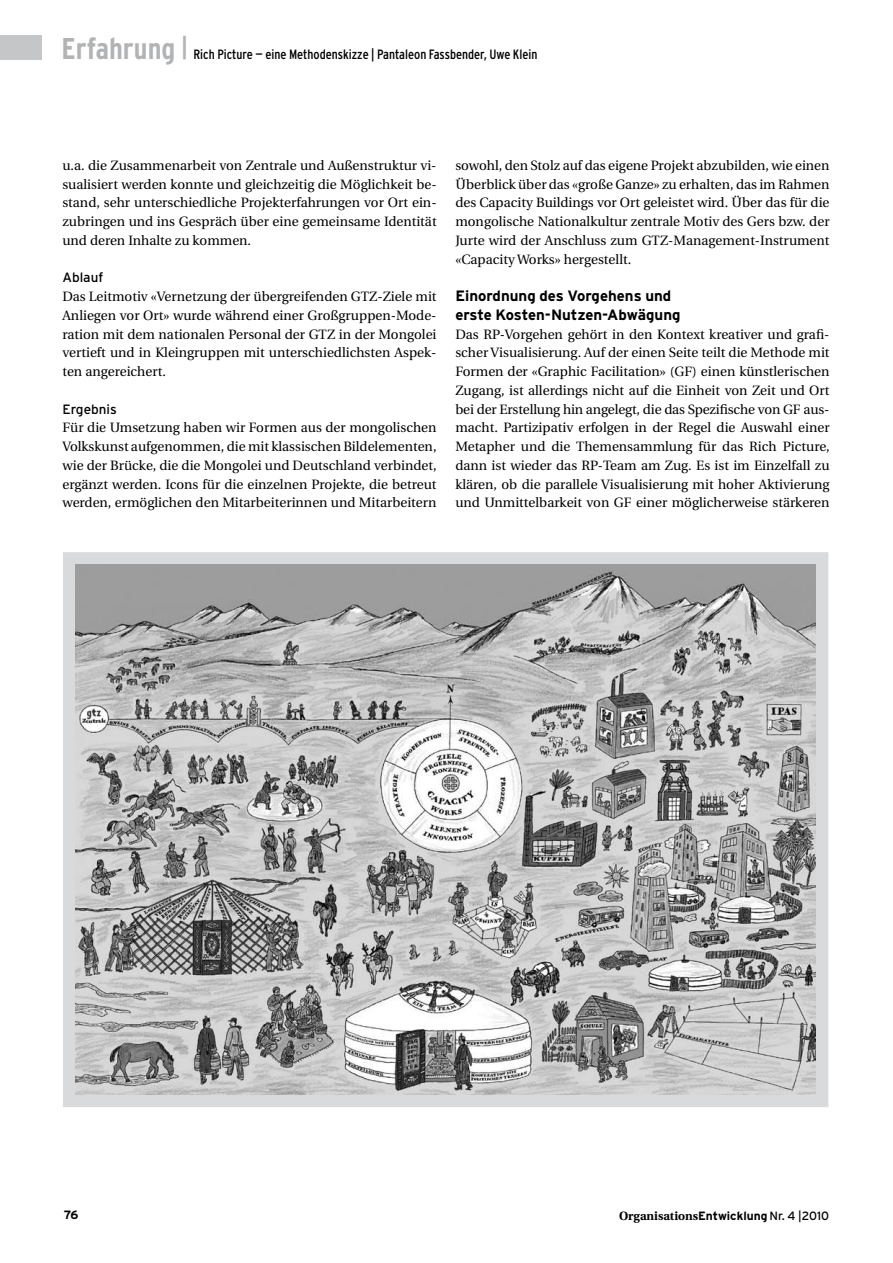
<style>
.page{position:relative;width:893px;height:1263px;background:#fff}
.page>*{position:absolute;margin:0;border:0;box-sizing:border-box;transform-origin:0 0}
.t1{font:700 15px/18.8px "Interstate";color:#000}
.t2{font:13.5px/18.8px "Utopia";color:#000;text-align:justify}
.t3{font:condensed 13.5px "Interstate";color:#000}
.t4{font:13.5px "Interstate";color:#000}
.t5{font:700 12px "Utopia";color:#000}
.t6{font:700 12px "Interstate";color:#000}
.s1{font-weight:700;font-size:30px;color:#b1b3b4}
.s2{font-family:"Interstate"}
.s3{font-family:"Interstate";font-weight:400}
</style>
<div class="page">
<div style="left:0;top:36px;width:41px;height:24px;background:#c5c6c8"></div>
<div style="left:63px;top:552px;width:765px;height:555px;background:#d9dadb"></div>
<img style="left:76px;top:564px;width:740px;height:530px">
<p class="t3" style="left:62px;top:47px;width:477px"><span class="s1">Erfahrung</span> <sup>|</sup> Rich Picture — eine Methodenskizze | Pantaleon Fassbender, Uwe Klein</p>
<p class="t2" style="left:62px;top:156px;width:376px">u.a. die Zusammenarbeit von Zentrale und Außenstruktur vi&shy;sualisiert werden konnte und gleichzeitig die Möglichkeit be&shy;stand, sehr unterschiedliche Projekterfahrungen vor Ort ein&shy;zubringen und ins Gespräch über eine gemeinsame Identität und deren Inhalte zu kommen.</p>
<p class="t4" style="left:62px;top:270px;width:42px">Ablauf</p>
<p class="t2" style="left:62px;top:287px;width:376px">Das Leitmotiv «Vernetzung der übergreifenden GTZ-Ziele mit Anliegen vor Ort» wurde während einer Großgruppen-Mode&shy;ration mit dem nationalen Personal der GTZ in der Mongolei vertieft und in Kleingruppen mit unterschiedlichsten Aspek&shy;ten angereichert.</p>
<p class="t4" style="left:62px;top:401px;width:56px">Ergebnis</p>
<p class="t2" style="left:62px;top:419px;width:376px">Für die Umsetzung haben wir Formen aus der mongolischen Volkskunst aufgenommen, die mit klassischen Bildelementen, wie der Brücke, die die Mongolei und Deutschland verbindet, ergänzt werden. Icons für die einzelnen Projekte, die betreut werden, ermöglichen den Mitarbeiterinnen und Mitarbeitern</p>
<p class="t2" style="left:455px;top:156px;width:376px">sowohl, den Stolz auf das eigene Projekt abzubilden, wie einen Überblick über das «große Ganze» zu erhalten, das im Rahmen des Capacity Buildings vor Ort geleistet wird. Über das für die mongolische Nationalkultur zentrale Motiv des Gers bzw. der Jurte wird der Anschluss zum GTZ-Management-Instrument «Capacity Works» hergestellt.</p>
<p class="t1" style="left:455px;top:286px;width:227px">Einordnung des Vorgehens und erste Kosten-Nutzen-Abwägung</p>
<p class="t2" style="left:455px;top:325px;width:376px;text-align:left">Das RP-Vorgehen gehört in den Kontext kreativer und grafi&shy;scher Visualisierung. Auf der einen Seite teilt die Methode mit Formen der «Graphic Facilitation» (GF) einen künstlerischen Zugang, ist allerdings nicht auf die Einheit von Zeit und Ort bei der Erstellung hin angelegt, die das Spezifische von GF aus&shy;macht. Partizipativ erfolgen in der Regel die Auswahl einer Metapher und die Themensammlung für das Rich Picture, dann ist wieder das RP-Team am Zug. Es ist im Einzelfall zu klären, ob die parallele Visualisierung mit hoher Aktivierung und Unmittelbarkeit von GF einer möglicherweise stärkeren</p>
<p class="t6" style="left:64px;top:1208px;width:16px">76</p>
<p class="t5" style="left:619px;top:1209px;width:211px">Organisations<span class="s2">Entwicklung</span> <span class="s3">Nr. 4 |2010</span></p>
</div>
